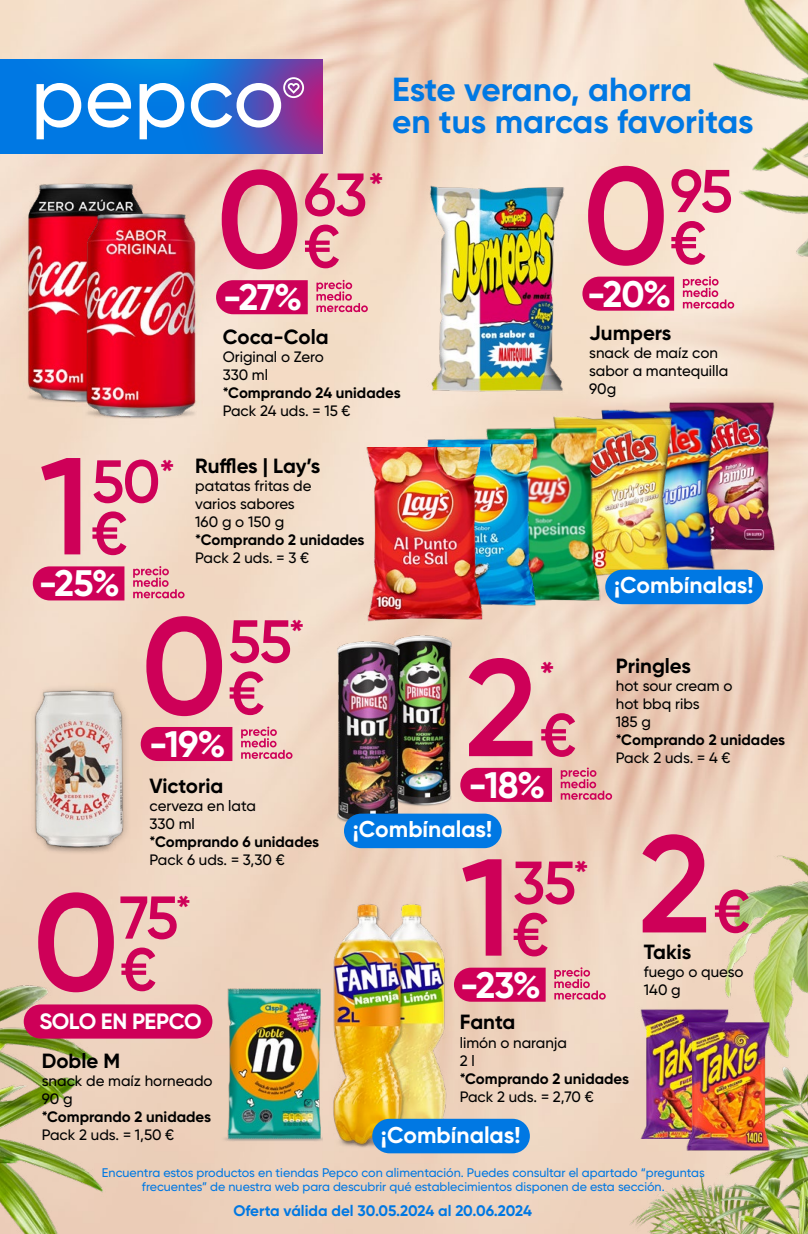
<style>
.page{position:relative;width:808px;height:1234px;background:#fff}
.page>*{position:absolute;margin:0;border:0;box-sizing:border-box;transform-origin:0 0}
.t1{font:600 137.55px "Gilroy";color:#ce0058}
.t2{font:600 60.15px "Gilroy";letter-spacing:-.03em;color:#ce0058}
.t3{font:600 41.1px "Gilroy";color:#ce0058}
.t4{font:700 36.9px "Gilroy";letter-spacing:-.02em;color:#fff}
.t5{font:700 33.3px/32px "Gilroy";color:#0078e3}
.t6{font:700 22.8px "Gilroy";color:#fff}
.t7{font:700 22.2px "Gilroy";letter-spacing:-.025em;color:#fff}
.t8{font:700 20.55px "Gilroy";color:#000}
.t9{font:700 15.3px "Gilroy";color:#0078e3}
.t10{font:500 15px/18px "Gilroy";color:#000}
.t11{font:700 15px "Gilroy";color:#000}
.t12{font:500 12.45px/14px "Gilroy";color:#0078e3;text-align:center}
</style>
<div class="page">
<img style="left:0;top:0;width:808px;height:1233px">
<img style="left:0;top:951px;width:123px;height:282px">
<img style="left:688px;top:0;width:120px;height:288px">
<img style="left:623px;top:848px;width:185px;height:385px">
<svg style="left:0;top:59px;width:322px;height:95px;background:#4181d9"></svg>
<div style="left:164px;top:726px;width:68px;height:34px;background:#ce0058"></div>
<svg style="left:241px;top:726px;width:51px;height:32px;background:#e8a0ab"></svg>
<div style="left:496px;top:767px;width:56px;height:34px;background:#ce0058"></div>
<svg style="left:561px;top:767px;width:51px;height:32px;background:#e2939b"></svg>
<div style="left:33px;top:566px;width:91px;height:34px;background:#ce0058"></div>
<svg style="left:133px;top:566px;width:52px;height:32px;background:#e69ca5"></svg>
<div style="left:469px;top:967px;width:77px;height:34px;background:#ce0058"></div>
<svg style="left:554px;top:967px;width:52px;height:32px;background:#e69da7"></svg>
<img style="left:1px;top:683px;width:163px;height:170px">
<img style="left:7px;top:168px;width:226px;height:274px">
<img style="left:72px;top:178px;width:143px;height:266px">
<svg style="left:216px;top:280px;width:92px;height:34px;background:#cf0a5d"></svg>
<svg style="left:316px;top:280px;width:52px;height:32px;background:#e99fa7"></svg>
<div style="left:584px;top:276px;width:90px;height:34px;background:#ce0058"></div>
<svg style="left:683px;top:276px;width:51px;height:32px;background:#eca8b5"></svg>
<img style="left:409px;top:180px;width:175px;height:217px">
<img style="left:646px;top:399px;width:139px;height:154px">
<img style="left:599px;top:407px;width:120px;height:162px">
<img style="left:528px;top:414px;width:153px;height:166px">
<img style="left:483px;top:425px;width:121px;height:182px">
<img style="left:424px;top:435px;width:114px;height:173px">
<img style="left:364px;top:447px;width:122px;height:177px">
<img style="left:613px;top:1005px;width:142px;height:132px">
<img style="left:663px;top:1020px;width:132px;height:132px">
<img style="left:222px;top:982px;width:81px;height:161px">
<div style="left:24px;top:1004px;width:188px;height:34px;background:#ce0058;border-radius:17px"></div>
<img style="left:303px;top:894px;width:166px;height:263px">
<img style="left:389px;top:631px;width:107px;height:177px">
<img style="left:338px;top:641px;width:61px;height:185px">
<div style="left:605px;top:569px;width:158px;height:35px;background:#0078e3;border-radius:17px"></div>
<div style="left:344px;top:813px;width:158px;height:35px;background:#0078e3;border-radius:17px"></div>
<div style="left:372px;top:1118px;width:158px;height:34px;background:#0078e3;border-radius:17px"></div>
<h3 class="t5" style="left:392px;top:73px;width:363px">Este verano, ahorra<br>en tus marcas favoritas</h3>
<h1 class="t1" style="left:216px;top:134px;width:88px">0</h1>
<h2 class="t2" style="left:304px;top:157px;width:82px">63<sup>*</sup></h2>
<h2 class="t2" style="left:304px;top:209px;width:38px">€</h2>
<h1 class="t1" style="left:583px;top:130px;width:88px">0</h1>
<h2 class="t2" style="left:670px;top:154px;width:65px">95</h2>
<h2 class="t2" style="left:670px;top:205px;width:38px">€</h2>
<h1 class="t1" style="left:39px;top:421px;width:53px">1</h1>
<h2 class="t2" style="left:92px;top:444px;width:85px">50<sup>*</sup></h2>
<h2 class="t2" style="left:91px;top:496px;width:38px">€</h2>
<h3 class="t4" style="left:39px;top:560px;width:83px">-25%</h3>
<h3 class="t4" style="left:223px;top:274px;width:81px">-27%</h3>
<h3 class="t8" style="left:223px;top:323px;width:107px">Coca-Cola</h3>
<p class="t10" style="left:223px;top:347px;width:103px">Original o Zero<br>330 ml</p>
<p class="t11" style="left:223px;top:383px;width:179px">*Comprando 24 unidades</p>
<p class="t10" style="left:223px;top:401px;width:129px">Pack 24 uds. = 15 €</p>
<h3 class="t8" style="left:195px;top:453px;width:126px">Ruffles | Lay’s</h3>
<p class="t10" style="left:195px;top:476px;width:118px">patatas fritas de varios sabores<br>160 g o 150 g</p>
<p class="t11" style="left:195px;top:530px;width:171px">*Comprando 2 unidades</p>
<p class="t10" style="left:195px;top:549px;width:115px">Pack 2 uds. = 3 €</p>
<h3 class="t4" style="left:587px;top:270px;width:86px">-20%</h3>
<h3 class="t8" style="left:589px;top:320px;width:84px">Jumpers</h3>
<p class="t10" style="left:589px;top:344px;width:141px">snack de maíz con sabor a mantequilla<br>90g</p>
<h3 class="t6" style="left:614px;top:571px;width:141px">¡Combínalas!</h3>
<h1 class="t1" style="left:141px;top:580px;width:88px">0</h1>
<h2 class="t2" style="left:228px;top:604px;width:78px">55<sup>*</sup></h2>
<h2 class="t2" style="left:229px;top:655px;width:38px">€</h2>
<h3 class="t4" style="left:149px;top:720px;width:78px">-19%</h3>
<h3 class="t8" style="left:150px;top:772px;width:75px">Victoria</h3>
<p class="t10" style="left:150px;top:796px;width:108px">cerveza en lata<br>330 ml</p>
<p class="t11" style="left:150px;top:832px;width:171px">*Comprando 6 unidades</p>
<p class="t10" style="left:150px;top:850px;width:137px">Pack 6 uds. = 3,30 €</p>
<h1 class="t1" style="left:33px;top:856px;width:88px">0</h1>
<h2 class="t2" style="left:120px;top:880px;width:74px">75<sup>*</sup></h2>
<h2 class="t2" style="left:120px;top:931px;width:38px">€</h2>
<h3 class="t7" style="left:39px;top:1007px;width:164px">SOLO EN PEPCO</h3>
<h3 class="t8" style="left:42px;top:1047px;width:80px">Doble M</h3>
<p class="t10" style="left:42px;top:1071px;width:172px">snack de maíz horneado<br>90 g</p>
<p class="t11" style="left:42px;top:1107px;width:171px">*Comprando 2 unidades</p>
<p class="t10" style="left:42px;top:1125px;width:134px">Pack 2 uds. = 1,50 €</p>
<h1 class="t1" style="left:465px;top:622px;width:74px">2</h1>
<h3 class="t3" style="left:539px;top:650px;width:18px">*</h3>
<h2 class="t2" style="left:540px;top:697px;width:38px">€</h2>
<h3 class="t4" style="left:469px;top:761px;width:78px">-18%</h3>
<h3 class="t6" style="left:353px;top:815px;width:141px">¡Combínalas!</h3>
<h1 class="t1" style="left:461px;top:822px;width:53px">1</h1>
<h2 class="t2" style="left:513px;top:845px;width:78px">35<sup>*</sup></h2>
<h2 class="t2" style="left:512px;top:897px;width:38px">€</h2>
<h3 class="t4" style="left:460px;top:961px;width:82px">-23%</h3>
<h3 class="t8" style="left:616px;top:652px;width:77px">Pringles</h3>
<p class="t10" style="left:616px;top:676px;width:118px">hot sour cream o hot bbq ribs<br>185 g</p>
<p class="t11" style="left:616px;top:730px;width:171px">*Comprando 2 unidades</p>
<p class="t10" style="left:616px;top:748px;width:116px">Pack 2 uds. = 4 €</p>
<h1 class="t1" style="left:638px;top:798px;width:74px">2</h1>
<h2 class="t2" style="left:714px;top:873px;width:38px">€</h2>
<h3 class="t8" style="left:644px;top:938px;width:49px">Takis</h3>
<p class="t10" style="left:644px;top:962px;width:101px">fuego o queso<br>140 g</p>
<h3 class="t8" style="left:460px;top:1009px;width:57px">Fanta</h3>
<p class="t10" style="left:460px;top:1032px;width:109px">limón o naranja<br>2 l</p>
<p class="t11" style="left:460px;top:1068px;width:171px">*Comprando 2 unidades</p>
<p class="t10" style="left:460px;top:1087px;width:136px">Pack 2 uds. = 2,70 €</p>
<h3 class="t6" style="left:381px;top:1119px;width:141px">¡Combínalas!</h3>
<p class="t12" style="left:102px;top:1165px;width:604px">Encuentra estos productos en tiendas Pepco con alimentación. Puedes consultar el apartado “preguntas frecuentes” de nuestra web para descubrir qué establecimientos disponen de esta sección.</p>
<p class="t9" style="left:233px;top:1200px;width:300px">Oferta válida del 30.05.2024 al 20.06.2024</p>
</div>
